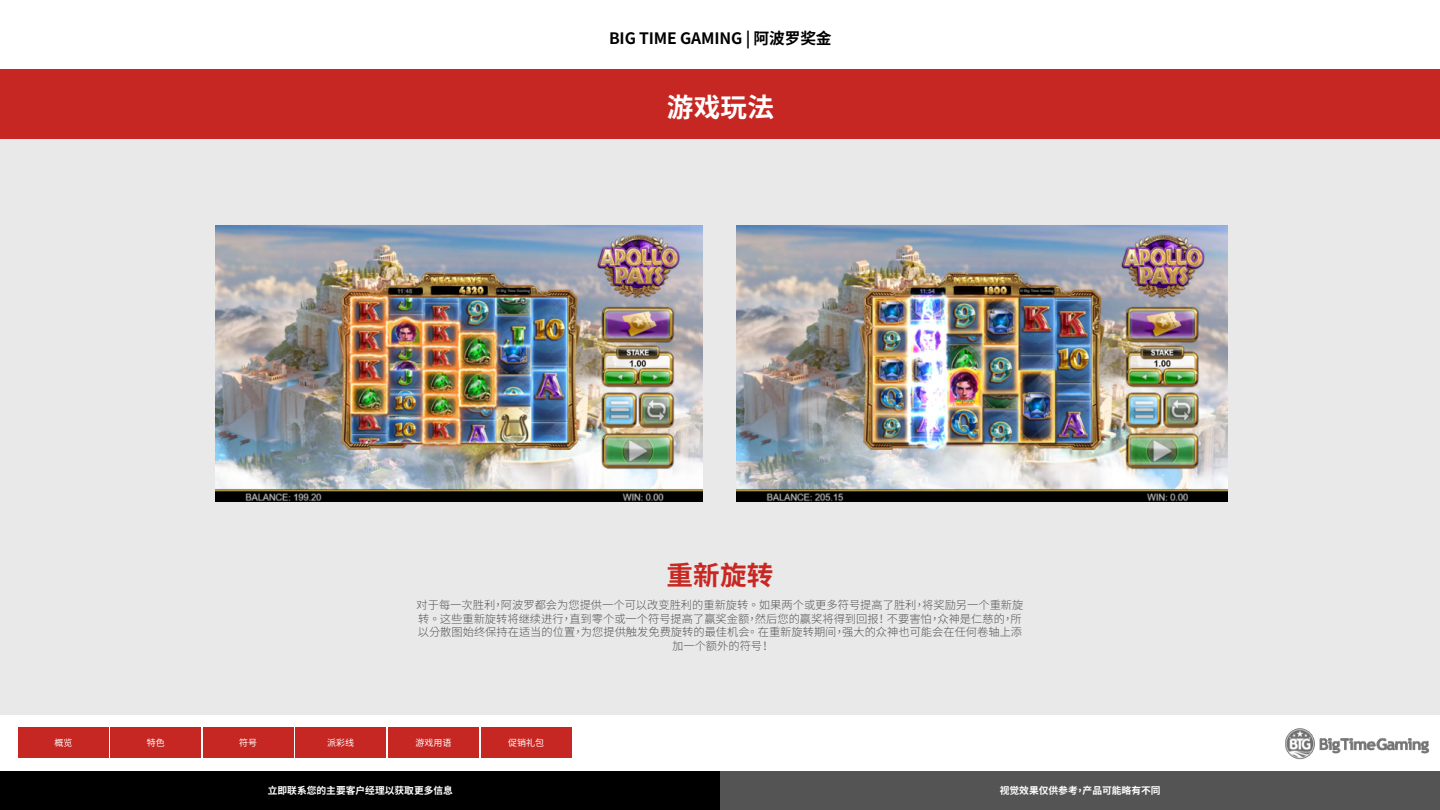
<style>
.page{position:relative;width:1440px;height:810px;background:#fff}
.page>*{position:absolute;margin:0;border:0;box-sizing:border-box;transform-origin:0 0}
.t1{font:700 26.55px "Noto Sans CJ Ktc";color:#fff}
.t2{font:700 26.55px "Noto Sans CJ Ktc";color:#c82822}
.t3{font:700 15.75px "Noto Sans CJ Ktc";letter-spacing:-.01em;color:#000}
.t4{font:300 11.25px/13.5px "Noto Sans CJ Ktc";color:#545454;text-align:center}
.t5{font:700 9.75px "Noto Sans CJ Ktc";color:#fff}
.t6{font:9px "Noto Sans CJ Ktc";color:#fff}
</style>
<div class="page">
<div style="left:0;top:70px;width:1440px;height:644px;background:#e8e8e8"></div>
<div style="left:0;top:69px;width:1440px;height:69px;background:#c72722"></div>
<img style="left:1285px;top:728px;width:145px;height:32px">
<div style="left:18px;top:728px;width:91px;height:30px;background:#c72722"></div>
<div style="left:111px;top:728px;width:90px;height:30px;background:#c72722"></div>
<div style="left:203px;top:728px;width:90px;height:30px;background:#c72722"></div>
<div style="left:296px;top:728px;width:90px;height:30px;background:#c72722"></div>
<div style="left:388px;top:728px;width:91px;height:30px;background:#c72722"></div>
<div style="left:481px;top:728px;width:90px;height:30px;background:#c72722"></div>
<img style="left:737px;top:225px;width:490px;height:276px">
<img style="left:216px;top:225px;width:487px;height:276px">
<div style="left:0;top:771px;width:720px;height:39px;background:#000"></div>
<div style="left:720px;top:771px;width:720px;height:39px;background:#545454"></div>
<h2 class="t3" style="left:609px;top:29px;width:224px">BIG TIME GAMING | 阿波罗奖金</h2>
<h1 class="t1" style="left:667px;top:92px;width:109px">游戏玩法</h1>
<h1 class="t2" style="left:666px;top:560px;width:109px">重新旋转</h1>
<p class="t4" style="left:417px;top:599px;width:608px">对于每一次胜利，阿波罗都会为您提供一个可以改变胜利的重新旋转 。 如果两个或更多符号提高了胜利，将奖励另一个重新旋转 。 这些重新旋转将继续进行，直到零个或一个符号提高了赢奖金额，然后您的赢奖将得到回报！ 不要害怕，众神是仁慈的，所以分散图始终保持在适当的位置，为您提供触发免费旋转的最佳机会。 在重新旋转期间，强大的众神也可能会在任何卷轴上添加一个额外的符号！</p>
<p class="t6" style="left:55px;top:738px;width:19px">概览</p>
<p class="t6" style="left:147px;top:738px;width:19px">特色</p>
<p class="t6" style="left:239px;top:738px;width:19px">符号</p>
<p class="t6" style="left:327px;top:738px;width:28px">派彩线</p>
<p class="t6" style="left:415px;top:738px;width:37px">游戏用语</p>
<p class="t6" style="left:508px;top:738px;width:37px">促销礼包</p>
<p class="t5" style="left:268px;top:785px;width:187px">立即联系您的主要客户经理以获取更多信息</p>
<p class="t5" style="left:1000px;top:785px;width:162px">视觉效果仅供参考，产品可能略有不同</p>
</div>
